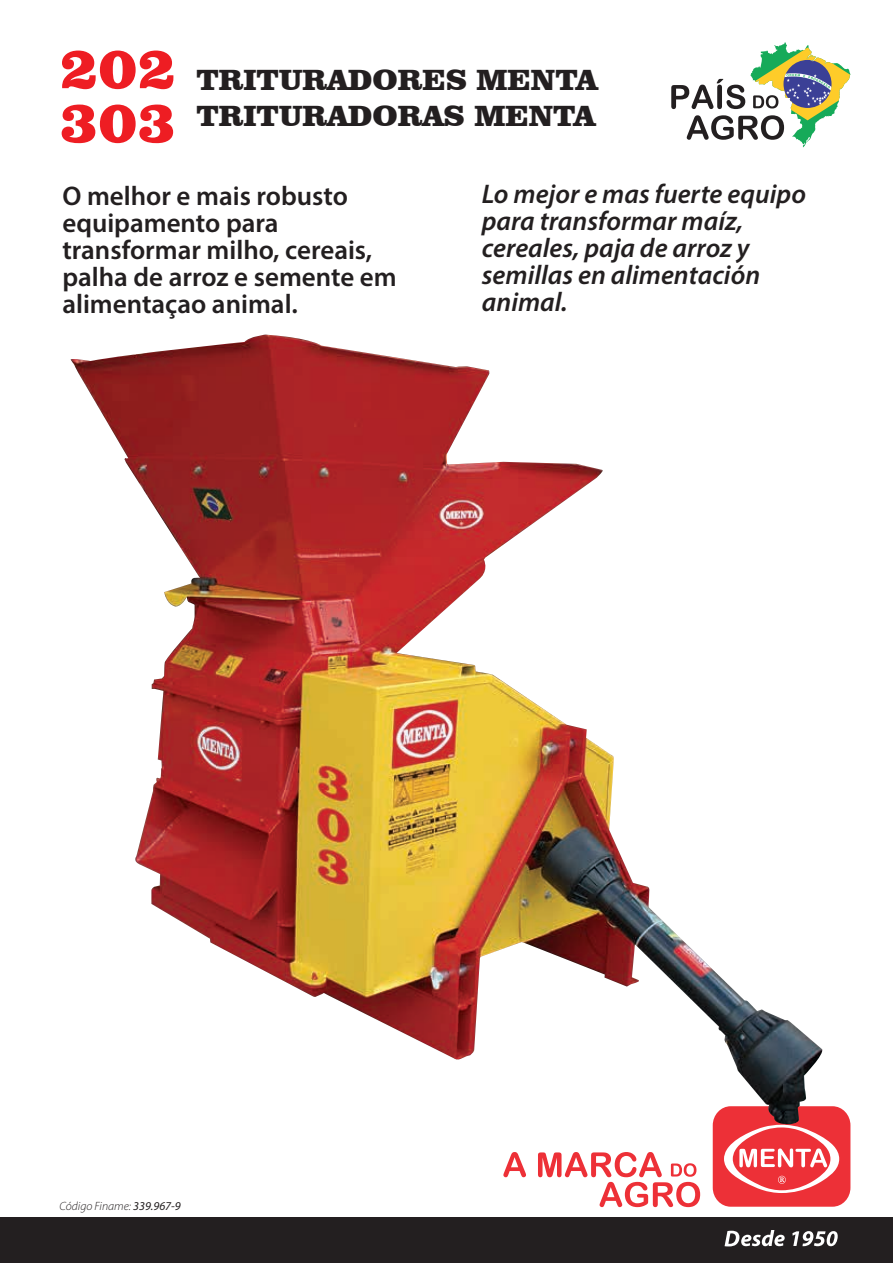
<style>
.page{position:relative;width:893px;height:1263px;background:#fff}
.page>*{position:absolute;margin:0;border:0;box-sizing:border-box;transform-origin:0 0}
.t1{font:900 60px/54px "Clarendon BT";color:#ee1d23}
.t2{font:900 30px/36px "Clarendon BT";color:#231f20}
.t3{font:600 27px/27px "Myriad Pro";color:#231f20}
.t4{font:italic 600 27px/27px "Myriad Pro";color:#231f20}
.t5{font:italic 300 12px "Myriad Pro";color:#231f20}
.s1{font-weight:400}
</style>
<div class="page">
<svg style="left:671px;top:42px;width:179px;height:105px"></svg>
<div style="left:0;top:1217px;width:893px;height:46px;background:#231f20"></div>
<svg style="left:725px;top:1230px;width:113px;height:16px"></svg>
<div style="left:713px;top:1106px;width:137px;height:101px;background:#ed3037;border-radius:19px"></div>
<svg style="left:724px;top:1125px;width:115px;height:68px"></svg>
<svg style="left:503px;top:1152px;width:197px;height:55px"></svg>
<img style="left:71px;top:335px;width:753px;height:789px">
<h1 class="t1" style="left:59px;top:39px;width:118px">202<br>303</h1>
<p class="t2" style="left:197px;top:62px;width:402px">TRITURADORES MENTA<br>TRITURADORAS MENTA</p>
<p class="t3" style="left:62px;top:182px;width:336px">O melhor e mais robusto equipamento para transformar milho, cereais, palha de arroz e semente em alimentaçao animal.</p>
<p class="t4" style="left:482px;top:180px;width:326px">Lo mejor e mas fuerte equipo para transformar maíz, cereales, paja de arroz y semillas en alimentación animal.</p>
<p class="t5" style="left:60px;top:1199px;width:123px">Código Finame: <span class="s1">339.967-9</span></p>
</div>
